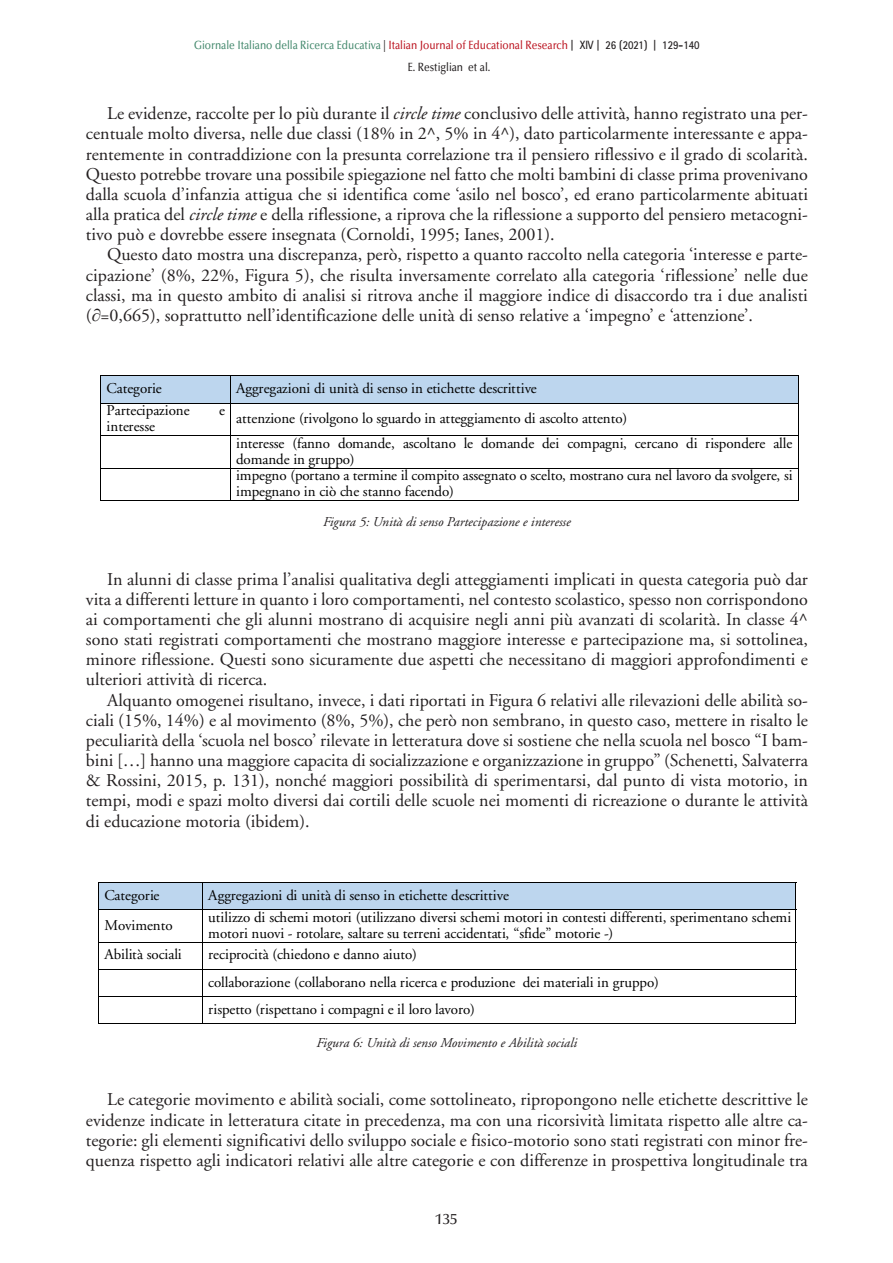
<style>
.page{position:relative;width:893px;height:1263px;background:#fff}
.page>*{position:absolute;margin:0;border:0;box-sizing:border-box;transform-origin:0 0}
.t1{font:18px/20.1px "Adobe Garamond";color:#231f20;text-align:justify}
.t2{font:15px/16.2px "Adobe Garamond";letter-spacing:-.005em;color:#000}
.t3{font:500 15px "Optima";color:#231f20}
.t4{font:italic 13.5px "Adobe Garamond";color:#231f20}
.t5{font:500 12px/22.2px "Optima";color:#44896d;text-align:center;scale:.85 1}
.s1{color:#231f20}
.s2{color:#bb1420}
.s3{font-family:"Rotis Sans Serif";font-weight:700;color:#231f20}
.s4{font-style:italic}
</style>
<div class="page">
<div style="left:101px;top:376px;width:129px;height:27px;background:#bdd6ee"></div>
<div style="left:231px;top:376px;width:567px;height:27px;background:#bdd6ee"></div>
<hr style="left:100px;top:375px;width:698px;height:1px;background:#000">
<svg style="left:100px;top:376px;width:1px;height:27px"></svg>
<svg style="left:230px;top:376px;width:1px;height:27px"></svg>
<svg style="left:798px;top:375px;width:1px;height:28px"></svg>
<hr style="left:100px;top:403px;width:698px;height:1px;background:#000">
<hr style="left:100px;top:403px;width:1px;height:32px;background:#000">
<hr style="left:230px;top:403px;width:1px;height:32px;background:#000">
<hr style="left:798px;top:403px;width:1px;height:32px;background:#000">
<hr style="left:100px;top:435px;width:698px;height:1px;background:#000">
<hr style="left:100px;top:436px;width:1px;height:32px;background:#000">
<hr style="left:230px;top:436px;width:1px;height:32px;background:#000">
<hr style="left:798px;top:436px;width:1px;height:32px;background:#000">
<hr style="left:100px;top:468px;width:698px;height:1px;background:#000">
<hr style="left:100px;top:468px;width:1px;height:33px;background:#000">
<hr style="left:100px;top:500px;width:130px;height:1px;background:#000">
<hr style="left:230px;top:468px;width:1px;height:33px;background:#000">
<hr style="left:231px;top:500px;width:567px;height:1px;background:#000">
<hr style="left:798px;top:468px;width:1px;height:33px;background:#000">
<div style="left:99px;top:883px;width:103px;height:26px;background:#bdd6ee"></div>
<div style="left:203px;top:883px;width:593px;height:26px;background:#bdd6ee"></div>
<hr style="left:98px;top:882px;width:698px;height:1px;background:#000">
<svg style="left:98px;top:883px;width:1px;height:26px"></svg>
<svg style="left:202px;top:883px;width:1px;height:26px"></svg>
<hr style="left:98px;top:909px;width:698px;height:1px;background:#000">
<hr style="left:98px;top:910px;width:1px;height:32px;background:#000">
<hr style="left:202px;top:910px;width:1px;height:32px;background:#000">
<hr style="left:796px;top:910px;width:1px;height:32px;background:#000">
<hr style="left:98px;top:942px;width:698px;height:1px;background:#000">
<hr style="left:98px;top:969px;width:698px;height:1px;background:#000">
<hr style="left:98px;top:996px;width:698px;height:1px;background:#000">
<svg style="left:98px;top:943px;width:1px;height:80px"></svg>
<hr style="left:98px;top:1023px;width:104px;height:1px;background:#000">
<svg style="left:202px;top:943px;width:1px;height:81px"></svg>
<hr style="left:203px;top:1023px;width:593px;height:1px;background:#000">
<p class="t5" style="left:194px;top:35px;width:596px">Giornale Italiano della Ricerca Educativa <span class="s1">|</span> <span class="s2">Italian Journal of Educational Research</span> <span class="s3">| XIV | 26 (2021) | 129-140<br></span><span class="s1">E. Restiglian et al.</span></p>
<p class="t1" style="left:86px;top:104px;width:724px;text-indent:21px">Le evidenze, raccolte per lo più durante il <span class="s4">circle time</span> conclusivo delle attività, hanno registrato una per&shy;centuale molto diversa, nelle due classi (18% in 2^, 5% in 4^), dato particolarmente interessante e appa&shy;rentemente in contraddizione con la presunta correlazione tra il pensiero riflessivo e il grado di scolarità.<br>Questo potrebbe trovare una possibile spiegazione nel fatto che molti bambini di classe prima provenivano dalla scuola d’infanzia attigua che si identifica come ‘asilo nel bosco’, ed erano particolarmente abituati alla pratica del <span class="s4">circle time</span> e della riflessione, a riprova che la riflessione a supporto del pensiero metacogni&shy;tivo può e dovrebbe essere insegnata (Cornoldi, 1995; Ianes, 2001).</p>
<p class="t1" style="left:86px;top:245px;width:723px;text-indent:21px">Questo dato mostra una discrepanza, però, rispetto a quanto raccolto nella categoria ‘interesse e parte&shy;cipazione’ (8%, 22%, Figura 5), che risulta inversamente correlato alla categoria ‘riflessione’ nelle due classi, ma in questo ambito di analisi si ritrova anche il maggiore indice di disaccordo tra i due analisti ( =0,665), soprattutto nell’identificazione delle unità di senso relative a ‘impegno’ e ‘attenzione’.</p>
<p class="t2" style="left:107px;top:381px;width:57px">Categorie</p>
<p class="t2" style="left:236px;top:381px;width:302px">Aggregazioni di unità di senso in etichette descrittive</p>
<p class="t2" style="left:107px;top:403px;width:85px">Partecipazione</p>
<p class="t2" style="left:219px;top:403px;width:7px">e</p>
<p class="t2" style="left:107px;top:418px;width:50px">interesse</p>
<p class="t2" style="left:236px;top:406px;width:558px;line-height:24.5px">attenzione (rivolgono lo sguardo in atteggiamento di ascolto attento)<br>interesse (fanno domande, ascoltano le domande dei compagni, cercano di rispondere alle</p>
<p class="t2" style="left:236px;top:451px;width:558px">domande in gruppo)<br>impegno (portano a termine il compito assegnato o scelto, mostrano cura nel lavoro da svolgere, si impegnano in ciò che stanno facendo)</p>
<p class="t4" style="left:323px;top:516px;width:249px">Figura 5: Unità di senso Partecipazione e interesse</p>
<p class="t1" style="left:86px;top:569px;width:723px;text-indent:21px">In alunni di classe prima l’analisi qualitativa degli atteggiamenti implicati in questa categoria può dar vita a differenti letture in quanto i loro comportamenti, nel contesto scolastico, spesso non corrispondono ai comportamenti che gli alunni mostrano di acquisire negli anni più avanzati di scolarità. In classe 4^ sono stati registrati comportamenti che mostrano maggiore interesse e partecipazione ma, si sottolinea, minore riflessione. Questi sono sicuramente due aspetti che necessitano di maggiori approfondimenti e ulteriori attività di ricerca.</p>
<p class="t1" style="left:86px;top:690px;width:723px;text-indent:21px">Alquanto omogenei risultano, invece, i dati riportati in Figura 6 relativi alle rilevazioni delle abilità so&shy;ciali (15%, 14%) e al movimento (8%, 5%), che però non sembrano, in questo caso, mettere in risalto le peculiarità della ‘scuola nel bosco’ rilevate in letteratura dove si sostiene che nella scuola nel bosco “I bam&shy;bini […] hanno una maggiore capacita di socializzazione e organizzazione in gruppo” (Schenetti, Salvaterra &amp; Rossini, 2015, p. 131), nonché maggiori possibilità di sperimentarsi, dal punto di vista motorio, in tempi, modi e spazi molto diversi dai cortili delle scuole nei momenti di ricreazione o durante le attività di educazione motoria (ibidem).</p>
<p class="t2" style="left:104px;top:887px;width:57px">Categorie</p>
<p class="t2" style="left:208px;top:887px;width:302px">Aggregazioni di unità di senso in etichette descrittive</p>
<p class="t2" style="left:104px;top:917px;width:70px">Movimento</p>
<p class="t2" style="left:208px;top:909px;width:584px">utilizzo di schemi motori (utilizzano diversi schemi motori in contesti differenti, sperimentano schemi motori nuovi - rotolare, saltare su terreni accidentati, “sfide” motorie -)</p>
<p class="t2" style="left:104px;top:947px;width:79px">Abilità sociali</p>
<p class="t2" style="left:208px;top:941px;width:452px;line-height:27.2px">reciprocità (chiedono e danno aiuto)<br>collaborazione (collaborano nella ricerca e produzione dei materiali in gruppo) rispetto (rispettano i compagni e il loro lavoro)</p>
<p class="t4" style="left:317px;top:1037px;width:262px">Figura 6: Unità di senso Movimento e Abilità sociali</p>
<p class="t1" style="left:86px;top:1090px;width:723px;text-indent:21px">Le categorie movimento e abilità sociali, come sottolineato, ripropongono nelle etichette descrittive le evidenze indicate in letteratura citate in precedenza, ma con una ricorsività limitata rispetto alle altre ca&shy;tegorie: gli elementi significativi dello sviluppo sociale e fisico-motorio sono stati registrati con minor fre&shy;quenza rispetto agli indicatori relativi alle altre categorie e con differenze in prospettiva longitudinale tra</p>
<p class="t3" style="left:435px;top:1213px;width:24px">135</p>
</div>
